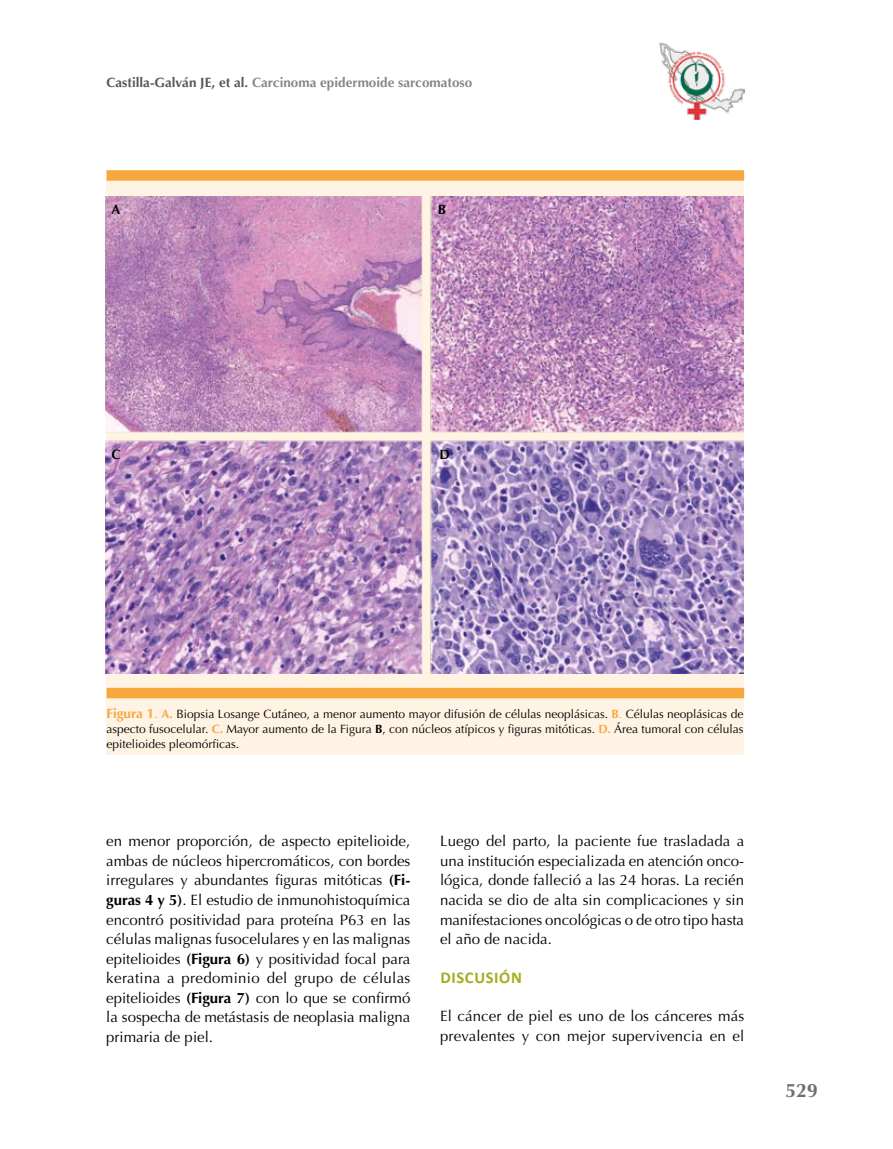
<style>
.page{position:relative;width:893px;height:1149px;background:#fff}
.page>*{position:absolute;margin:0;border:0;box-sizing:border-box;transform-origin:0 0}
.t1{font:700 19.5px "Optima";color:#706f6f}
.t2{font:700 16.5px "Calibri";letter-spacing:.04em;color:#a5ad1d}
.t3{font:15px/19.5px "Optima";color:#000;text-align:justify}
.t4{font:700 13.5px "Optima";color:#878787}
.t5{font:700 13.5px "Optima";color:#000}
.t6{font:12px/15px "Optima";color:#000;text-align:justify}
.s1{color:#575756}
.s2{font-weight:700;font-size:13.5px;color:#f7a73e}
.s3{font-size:13.5px;color:#f7a73e}
.s4{font-weight:700;color:#f7a73e}
.s5{color:#f7a73e}
.s6{font-weight:700}
</style>
<div class="page">
<div style="left:107px;top:177px;width:637px;height:577px;background:#fff3e4"></div>
<div style="left:107px;top:687px;width:637px;height:11px;background:#f7a73e"></div>
<div style="left:107px;top:170px;width:637px;height:11px;background:#f7a73e"></div>
<img style="left:106px;top:196px;width:637px;height:477px">
<img style="left:659px;top:43px;width:85px;height:76px">
<p class="t4" style="left:107px;top:75px;width:367px"><span class="s1">Castilla-Galván JE, et al.</span> Carcinoma epidermoide sarcomatoso</p>
<p class="t5" style="left:112px;top:202px;width:11px">A</p>
<p class="t5" style="left:438px;top:202px;width:10px">B</p>
<p class="t5" style="left:112px;top:446px;width:11px">C</p>
<p class="t5" style="left:439px;top:446px;width:12px">D</p>
<p class="t6" style="left:107px;top:706px;width:638px"><span class="s2">Figura 1</span><span class="s3">.</span> <span class="s4">A.</span> Biopsia Losange Cutáneo, a menor aumento mayor difusión de células neoplásicas. <span class="s4">B</span><span class="s5">.</span> Células neoplásicas de aspecto fusocelular. <span class="s4">C.</span> Mayor aumento de la Figura <span class="s6">B</span>, con núcleos atípicos y figuras mitóticas. <span class="s4">D.</span> Área tumoral con células epitelioides pleomórficas.</p>
<p class="t3" style="left:106px;top:831px;width:306px">en menor proporción, de aspecto epitelioide, ambas de núcleos hipercromáticos, con bordes irregulares y abundantes figuras mitóticas <span class="s6">(Fi&shy;guras 4 y 5)</span>. El estudio de inmunohistoquímica encontró positividad para proteína P63 en las células malignas fusocelulares y en las malignas epitelioides <span class="s6">(Figura 6)</span> y positividad focal para keratina a predominio del grupo de células epitelioides <span class="s6">(Figura 7)</span> con lo que se confirmó la sospecha de metástasis de neoplasia maligna primaria de piel.</p>
<p class="t3" style="left:440px;top:831px;width:306px">Luego del parto, la paciente fue trasladada a una institución especializada en atención onco&shy;lógica, donde falleció a las 24 horas. La recién nacida se dio de alta sin complicaciones y sin manifestaciones oncológicas o de otro tipo hasta el año de nacida.</p>
<p class="t2" style="left:440px;top:966px;width:83px">DISCUSIÓN</p>
<p class="t3" style="left:440px;top:1006px;width:306px">El cáncer de piel es uno de los cánceres más prevalentes y con mejor supervivencia en el</p>
<h1 class="t1" style="left:785px;top:1079px;width:34px">529</h1>
</div>
